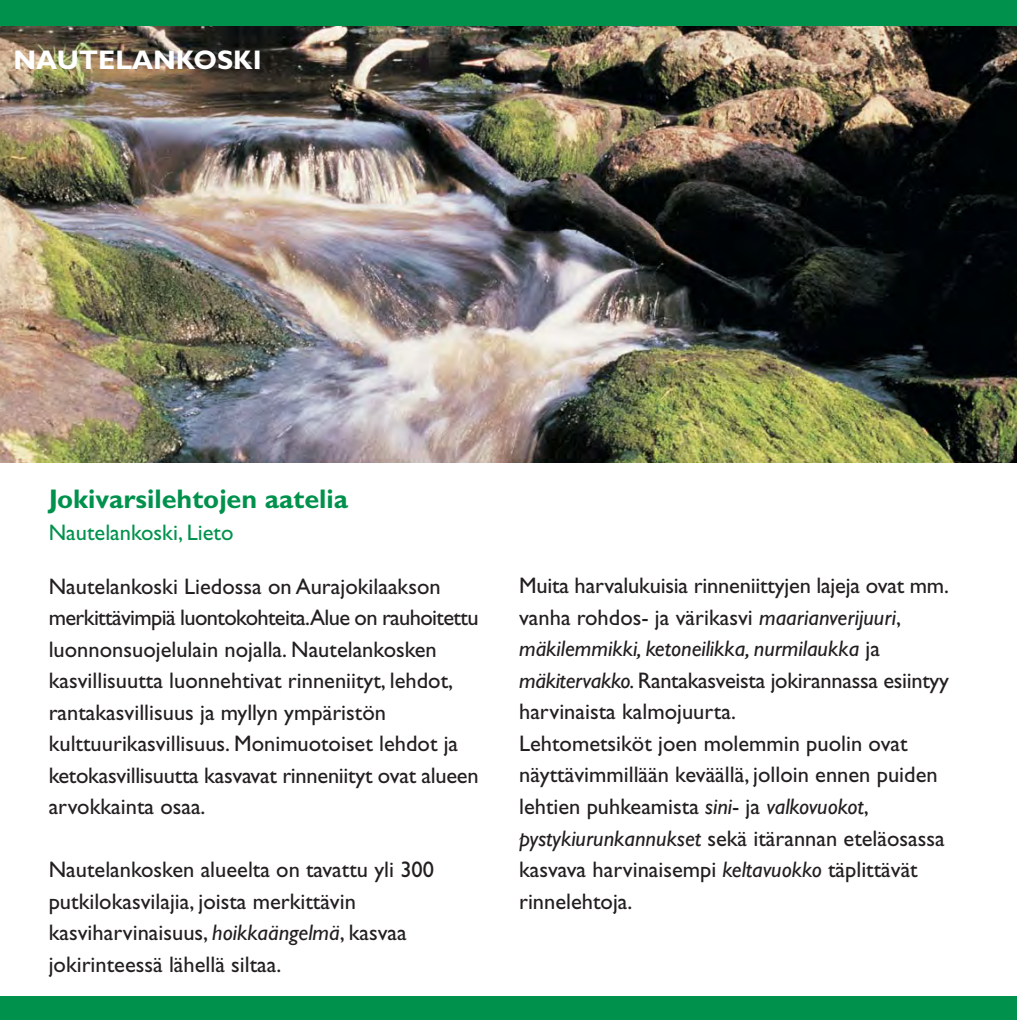
<style>
.page{position:relative;width:1017px;height:1020px;background:#fff}
.page>*{position:absolute;margin:0;border:0;box-sizing:border-box;transform-origin:0 0}
.t1{font:700 27px "Gill Sans";color:#00924d}
.t2{font:700 27px "Gill Sans";color:#fff}
.t3{font:22.5px/31.5px "Gill Sans";color:#231f20}
.t4{font:22.5px "Gill Sans";color:#00924d}
.s1{font-style:italic}
</style>
<div class="page">
<img style="left:0;top:26px;width:1017px;height:437px">
<div style="left:0;top:995px;width:1017px;height:24px;background:#00924d"></div>
<div style="left:0;top:0;width:1017px;height:26px;background:#00924d"></div>
<p class="t2" style="left:13px;top:51px;width:250px">NAUTELANKOSKI</p>
<p class="t1" style="left:49px;top:489px;width:301px">Jokivarsilehtojen aatelia</p>
<p class="t4" style="left:49px;top:524px;width:186px">Nautelankoski, Lieto</p>
<p class="t3" style="left:49px;top:572px;width:432px">Nautelankoski Liedossa on Aurajokilaakson merkittävimpiä luontokohteita.Alue on rauhoitettu luonnonsuojelulain nojalla. Nautelankosken kasvillisuutta luonnehtivat rinneniityt, lehdot, rantakasvillisuus ja myllyn ympäristön kulttuurikasvillisuus. Monimuotoiset lehdot ja ketokasvillisuutta kasvavat rinneniityt ovat alueen arvokkainta osaa.</p>
<p class="t3" style="left:49px;top:856px;width:387px">Nautelankosken alueelta on tavattu yli 300 putkilokasvilajia, joista merkittävin kasviharvinaisuus, <span class="s1">hoikkaängelmä</span>, kasvaa jokirinteessä lähellä siltaa.</p>
<p class="t3" style="left:519px;top:572px;width:431px">Muita harvalukuisia rinneniittyjen lajeja ovat mm. vanha rohdos- ja värikasvi <span class="s1">maarianverijuuri</span>, <span class="s1">mäkilemmikki, ketoneilikka, nurmilaukka</span> ja <span class="s1">mäkitervakko.</span> Rantakasveista jokirannassa esiintyy harvinaista kalmojuurta.<br>Lehtometsiköt joen molemmin puolin ovat näyttävimmillään keväällä, jolloin ennen puiden lehtien puhkeamista <span class="s1">sini</span>- ja <span class="s1">valkovuokot</span>, <span class="s1">pystykiurunkannukset</span> sekä itärannan eteläosassa kasvava harvinaisempi <span class="s1">keltavuokko</span> täplittävät rinnelehtoja.</p>
</div>
